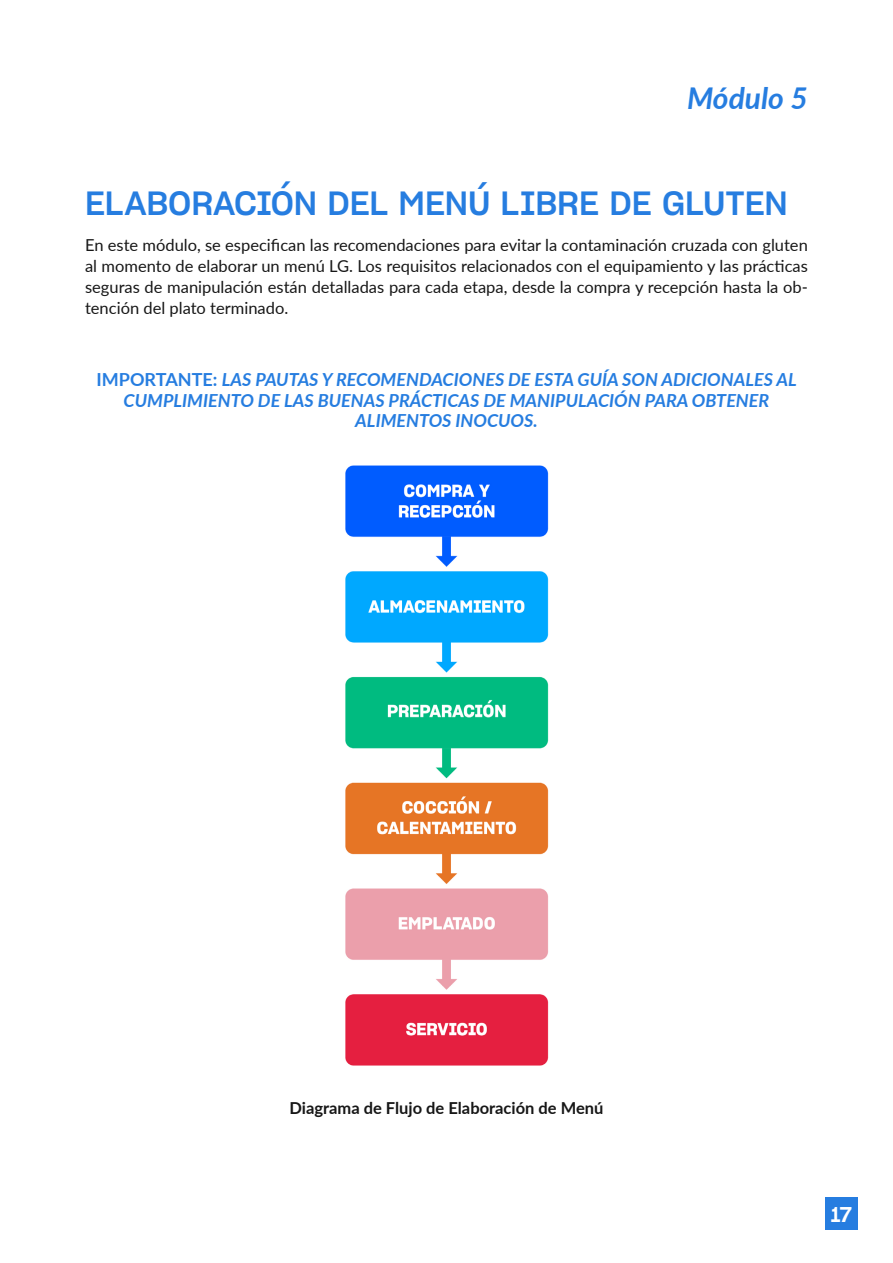
<style>
.page{position:relative;width:893px;height:1263px;background:#fff}
.page>*{position:absolute;margin:0;border:0;box-sizing:border-box;transform-origin:0 0}
.TITULO_1{font:33px "Sharp Grotesk Medium 20";color:#267de0}
.Modulo{font:italic 700 30px "Lato";color:#267de0}
.t1{font:21px "Sharp Grotesk Medium 20";color:#fff}
.IMPORTANTE{font:italic 700 18px/20.7px "Lato";color:#267de0;text-align:center}
.PARRAFO{font:16.5px/21px "Lato";color:#171717;text-align:justify}
.t2{font:700 16.5px "Lato";color:#171717}
.s1{font-style:normal}
</style>
<div class="page">
<div style="left:825px;top:1197px;width:33px;height:32px;background:#267de0"></div>
<img style="left:345px;top:465px;width:204px;height:601px">
<p class="Modulo" style="left:687px;top:76px;width:122px">Módulo 5</p>
<p class="TITULO_1" style="left:85px;top:175px;width:704px">ELABORACIÓN DEL MENÚ LIBRE DE GLUTEN</p>
<p class="PARRAFO" style="left:85px;top:234px;width:724px">En este módulo, se especifican las recomendaciones para evitar la contaminación cruzada con gluten al momento de elaborar un menú LG. Los requisitos relacionados con el equipamiento y las prácticas seguras de manipulación están detalladas para cada etapa, desde la compra y recepción hasta la ob&shy;tención del plato terminado.</p>
<p class="IMPORTANTE" style="left:97px;top:368px;width:702px"><span class="s1">IMPORTANTE:</span> LAS PAUTAS Y RECOMENDACIONES DE ESTA GUÍA SON ADICIONALES AL<br>CUMPLIMIENTO DE LAS BUENAS PRÁCTICAS DE MANIPULACIÓN PARA OBTENER</p>
<p class="IMPORTANTE" style="left:355px;top:410px;width:184px">ALIMENTOS INOCUOS.</p>
<p class="t2" style="left:289px;top:1095px;width:316px">Diagrama de Flujo de Elaboración de Menú</p>
<p class="t1" style="left:831px;top:1196px;width:23px">17</p>
</div>
